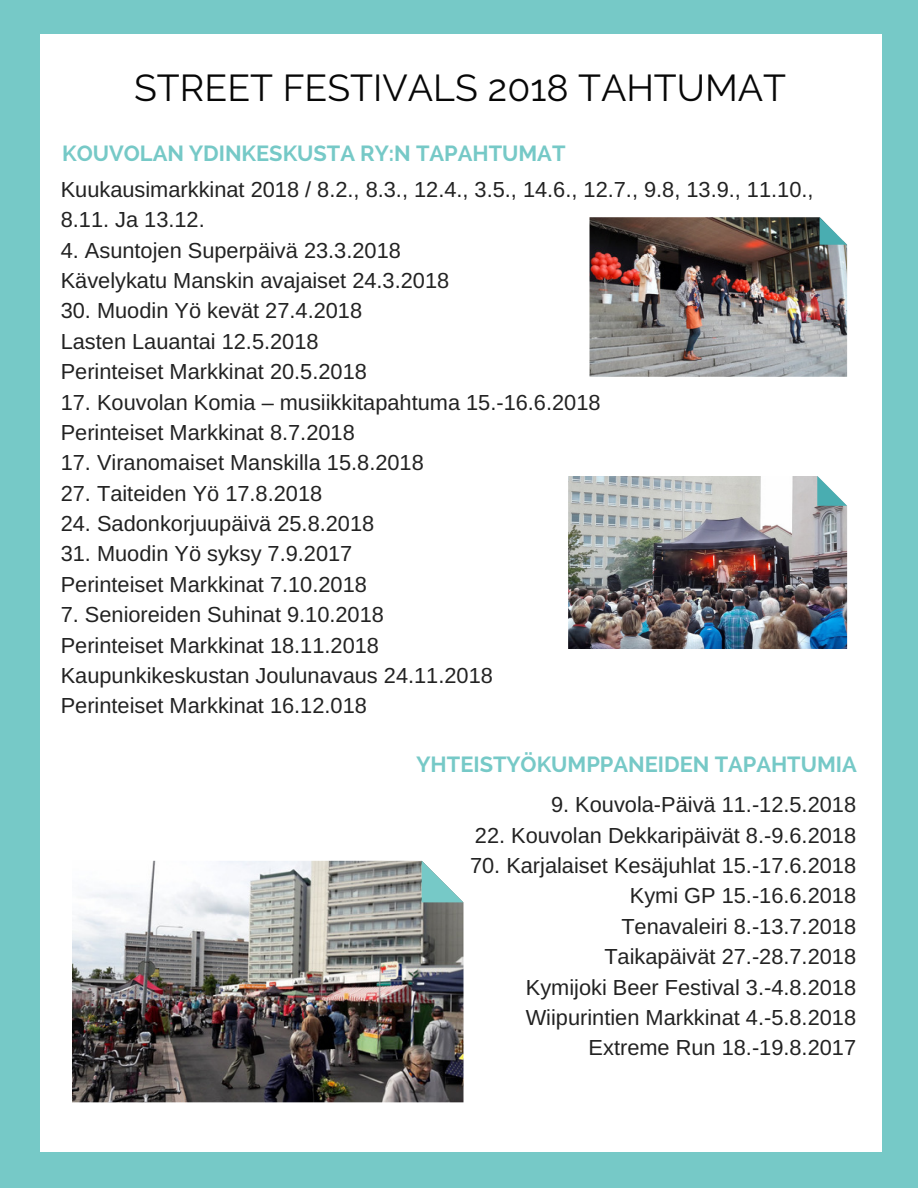
<style>
.page{position:relative;width:918px;height:1188px;background:#76c9c7}
.page>*{position:absolute;margin:0;border:0;box-sizing:border-box;transform-origin:0 0}
.t1{font:37.35px "Raleway";color:#070707}
.t2{font:21.75px/30.3px "Arimo";color:#222}
.t3{font:700 21.75px "Raleway";color:#76c9c7}
</style>
<div class="page">
<div style="left:41px;top:35px;width:841px;height:1117px;background:#fff"></div>
<img style="left:568px;top:476px;width:279px;height:173px">
<svg style="left:817px;top:476px;width:30px;height:30px"></svg>
<img style="left:590px;top:217px;width:257px;height:160px">
<svg style="left:820px;top:217px;width:27px;height:28px"></svg>
<img style="left:72px;top:861px;width:391px;height:241px">
<svg style="left:422px;top:861px;width:41px;height:41px"></svg>
<h1 class="t1" style="left:134px;top:66px;width:654px">STREET FESTIVALS 2018 TAHTUMAT</h1>
<p class="t3" style="left:62px;top:140px;width:505px">KOUVOLAN YDINKESKUSTA RY:N TAPAHTUMAT</p>
<p class="t2" style="left:61px;top:174px;width:754px">Kuukausimarkkinat 2018 / 8.2., 8.3., 12.4., 3.5., 14.6., 12.7., 9.8, 13.9., 11.10.,<br>8.11. Ja 13.12.</p>
<p class="t2" style="left:61px;top:235px;width:390px">4. Asuntojen Superpäivä 23.3.2018<br>Kävelykatu Manskin avajaiset 24.3.2018</p>
<p class="t2" style="left:61px;top:296px;width:308px">30. Muodin Yö kevät 27.4.2018<br>Lasten Lauantai 12.5.2018<br>Perinteiset Markkinat 20.5.2018</p>
<p class="t2" style="left:61px;top:387px;width:541px">17. Kouvolan Komia – musiikkitapahtuma 15.-16.6.2018<br>Perinteiset Markkinat 8.7.2018</p>
<p class="t2" style="left:61px;top:448px;width:365px">17. Viranomaiset Manskilla 15.8.2018</p>
<p class="t2" style="left:61px;top:478px;width:263px">27. Taiteiden Yö 17.8.2018</p>
<p class="t2" style="left:61px;top:508px;width:315px">24. Sadonkorjuupäivä 25.8.2018</p>
<p class="t2" style="left:61px;top:539px;width:308px">31. Muodin Yö syksy 7.9.2017<br>Perinteiset Markkinat 7.10.2018</p>
<p class="t2" style="left:61px;top:599px;width:434px">7. Senioreiden Suhinat 9.10.2018<br>Perinteiset Markkinat 18.11.2018<br>Kaupunkikeskustan Joulunavaus 24.11.2018<br>Perinteiset Markkinat 16.12.018</p>
<p class="t3" style="left:417px;top:751px;width:442px">YHTEISTYÖKUMPPANEIDEN TAPAHTUMIA</p>
<p class="t2" style="left:551px;top:790px;width:307px">9. Kouvola-Päivä 11.-12.5.2018</p>
<p class="t2" style="left:475px;top:820px;width:383px">22. Kouvolan Dekkaripäivät 8.-9.6.2018</p>
<p class="t2" style="left:470px;top:850px;width:388px;text-align:right">70. Karjalaiset Kesäjuhlat 15.-17.6.2018<br>Kymi GP 15.-16.6.2018<br>Tenavaleiri 8.-13.7.2018<br>Taikapäivät 27.-28.7.2018<br>Kymijoki Beer Festival 3.-4.8.2018<br>Wiipurintien Markkinat 4.-5.8.2018<br>Extreme Run 18.-19.8.2017</p>
</div>
